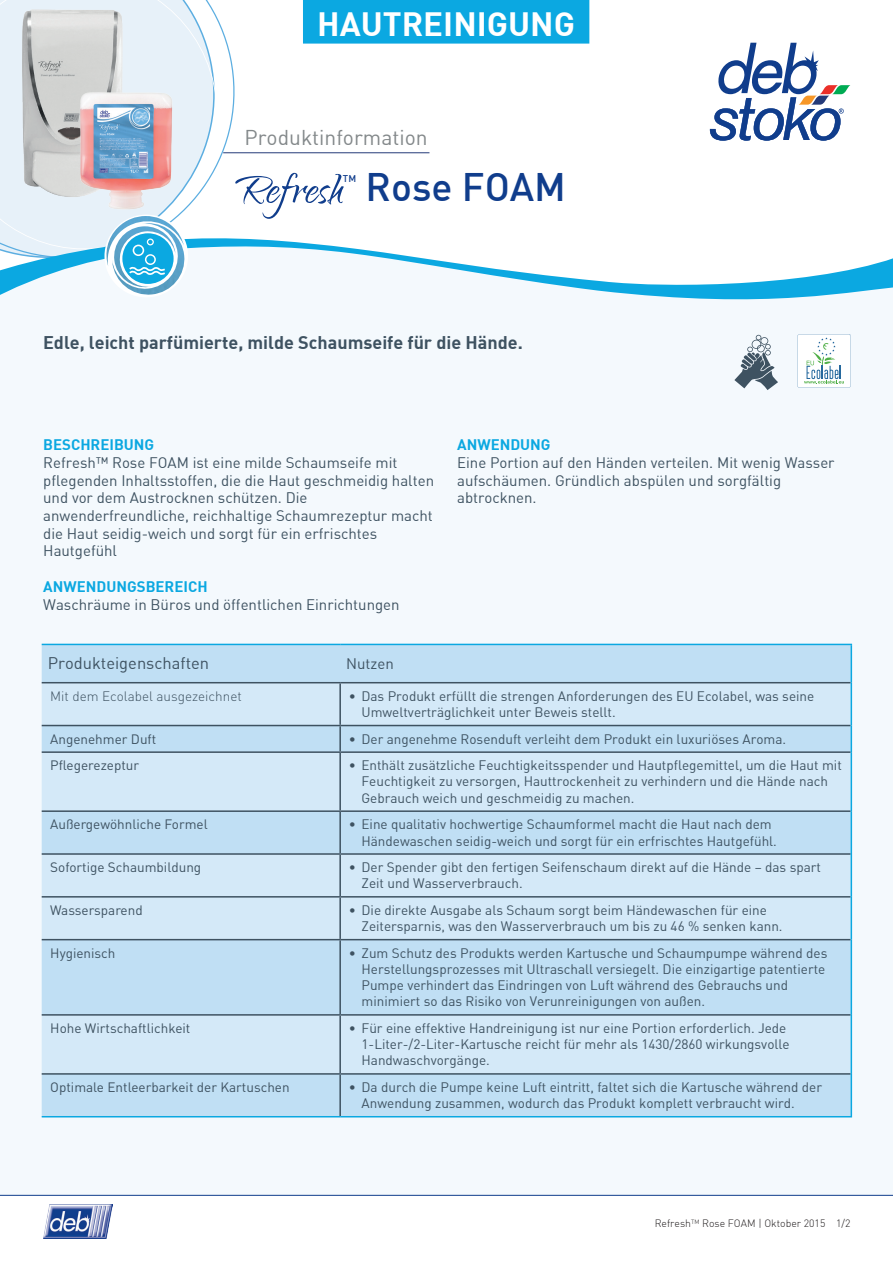
<style>
.page{position:relative;width:893px;height:1263px;background:#fff}
.page>*{position:absolute;margin:0;border:0;box-sizing:border-box;transform-origin:0 0}
.t1{font:54px "Qwigley";color:#103d8c}
.t2{font:500 39px "DI Nbek";color:#103d8c}
.t3{font:700 33px "DI Nbek";color:#fff}
.t4{font:21px "DIN Bek";color:#83888a}
.t5{font:700 18px "DI Nbek";color:#3e5261}
.t6{font:16.5px "DIN Bek";color:#3e5261}
.t7{font:15px/17.7px "DIN Bek";color:#3e5261}
.t8{font:700 15px "DI Nbek";color:#0ba8e1}
.t9{font:13.5px/16.2px "DIN Bek";color:#3e5261}
.t10{font:13.5px "DIN";color:#3e5261}
.t11{font:300 13.5px "DIN";color:#3e5261}
.t12{font:300 10.5px "DI Nbek";color:#231f20}
.t13{font:500 9.6px "DI Nbek";color:#103d8c}
</style>
<div class="page">
<div style="left:0;top:60px;width:893px;height:1136px;background:#f4f9fd"></div>
<hr style="left:0;top:1195px;width:893px;height:1px;background:#103d8c">
<img style="left:43px;top:1204px;width:70px;height:34px">
<div style="left:250px;top:0;width:643px;height:235px;background:#fff"></div>
<svg style="left:0;top:0;width:250px;height:235px;fill:#e7f1f9"></svg>
<hr style="left:223px;top:152px;width:206px;height:1px;background:#243a79">
<svg style="left:0;top:235px;width:893px;height:65px"></svg>
<svg style="left:710px;top:43px;width:140px;height:98px"></svg>
<div style="left:42px;top:645px;width:809px;height:471px;background:#c0dff4"></div>
<svg style="left:42px;top:683px;width:809px;height:390px;background:#cbe4f5"></svg>
<hr style="left:42px;top:682px;width:298px;height:1px;background:#3e5261">
<hr style="left:42px;top:725px;width:298px;height:1px;background:#3e5261">
<hr style="left:42px;top:751px;width:298px;height:2px;background:#3e5261">
<hr style="left:42px;top:810px;width:298px;height:2px;background:#3e5261">
<hr style="left:42px;top:853px;width:298px;height:2px;background:#3e5261">
<hr style="left:42px;top:896px;width:298px;height:1px;background:#3e5261">
<hr style="left:42px;top:939px;width:298px;height:1px;background:#3e5261">
<hr style="left:42px;top:1014px;width:298px;height:2px;background:#3e5261">
<hr style="left:42px;top:1073px;width:298px;height:2px;background:#3e5261">
<hr style="left:339px;top:683px;width:2px;height:42px;background:#3e5261">
<hr style="left:339px;top:726px;width:2px;height:25px;background:#3e5261">
<hr style="left:339px;top:753px;width:2px;height:57px;background:#3e5261">
<hr style="left:339px;top:812px;width:2px;height:41px;background:#3e5261">
<hr style="left:339px;top:855px;width:2px;height:41px;background:#3e5261">
<hr style="left:339px;top:897px;width:2px;height:42px;background:#3e5261">
<hr style="left:339px;top:940px;width:2px;height:74px;background:#3e5261">
<hr style="left:339px;top:1016px;width:2px;height:57px;background:#3e5261">
<hr style="left:340px;top:682px;width:511px;height:1px;background:#3e5261">
<hr style="left:340px;top:725px;width:511px;height:1px;background:#3e5261">
<hr style="left:340px;top:751px;width:511px;height:2px;background:#3e5261">
<hr style="left:340px;top:810px;width:511px;height:2px;background:#3e5261">
<hr style="left:340px;top:853px;width:511px;height:2px;background:#3e5261">
<hr style="left:340px;top:896px;width:511px;height:1px;background:#3e5261">
<hr style="left:340px;top:939px;width:511px;height:1px;background:#3e5261">
<hr style="left:340px;top:1014px;width:511px;height:2px;background:#3e5261">
<hr style="left:340px;top:1073px;width:511px;height:2px;background:#3e5261">
<hr style="left:339px;top:1075px;width:2px;height:41px;background:#3e5261">
<hr style="left:42px;top:644px;width:298px;height:1px;background:#0ba8e1">
<hr style="left:340px;top:644px;width:512px;height:1px;background:#0ba8e1">
<hr style="left:851px;top:645px;width:1px;height:38px;background:#0ba8e1">
<hr style="left:851px;top:683px;width:1px;height:42px;background:#0ba8e1">
<svg style="left:851px;top:725px;width:1px;height:27px"></svg>
<hr style="left:851px;top:752px;width:1px;height:59px;background:#0ba8e1">
<hr style="left:851px;top:811px;width:1px;height:43px;background:#0ba8e1">
<hr style="left:851px;top:854px;width:1px;height:43px;background:#0ba8e1">
<hr style="left:851px;top:897px;width:1px;height:43px;background:#0ba8e1">
<hr style="left:851px;top:940px;width:1px;height:75px;background:#0ba8e1">
<hr style="left:851px;top:1015px;width:1px;height:59px;background:#0ba8e1">
<hr style="left:42px;top:1116px;width:298px;height:1px;background:#0ba8e1">
<hr style="left:851px;top:1074px;width:1px;height:42px;background:#0ba8e1">
<hr style="left:340px;top:1116px;width:512px;height:1px;background:#0ba8e1">
<img style="left:112px;top:222px;width:74px;height:74px">
<img style="left:112px;top:266px;width:64px;height:23px">
<img style="left:104px;top:216px;width:80px;height:50px">
<div style="left:303px;top:0;width:286px;height:44px;background:#0ba8e1"></div>
<svg style="left:734px;top:335px;width:44px;height:55px"></svg>
<img style="left:8px;top:0;width:126px;height:198px">
<svg style="left:797px;top:335px;width:53px;height:52px"></svg>
<img style="left:77px;top:90px;width:97px;height:121px">
<h3 class="t3" style="left:317px;top:3px;width:259px">HAUTREINIGUNG</h3>
<h3 class="t4" style="left:245px;top:124px;width:185px">Produktinformation</h3>
<h1 class="t1" style="left:235px;top:160px;width:109px">Refresh</h1>
<p class="t13" style="left:343px;top:172px;width:15px">TM</p>
<h2 class="t2" style="left:366px;top:162px;width:202px">Rose FOAM</h2>
<h3 class="t5" style="left:43px;top:330px;width:481px">Edle, leicht parfümierte, milde Schaumseife für die Hände.</h3>
<p class="t8" style="left:43px;top:435px;width:113px">BESCHREIBUNG</p>
<p class="t7" style="left:43px;top:453px;width:392px">Refresh™ Rose FOAM ist eine milde Schaumseife mit pflegenden Inhaltsstoffen, die die Haut geschmeidig halten und vor dem Austrocknen schützen. Die anwenderfreundliche, reichhaltige Schaumrezeptur macht die Haut seidig-weich und sorgt für ein erfrischtes Hautgefühl</p>
<p class="t8" style="left:43px;top:577px;width:166px">ANWENDUNGSBEREICH</p>
<p class="t7" style="left:43px;top:595px;width:358px">Waschräume in Büros und öffentlichen Einrichtungen</p>
<p class="t8" style="left:457px;top:435px;width:95px">ANWENDUNG</p>
<p class="t7" style="left:457px;top:453px;width:379px">Eine Portion auf den Händen verteilen. Mit wenig Wasser aufschäumen. Gründlich abspülen und sorgfältig abtrocknen.</p>
<p class="t6" style="left:48px;top:653px;width:163px">Produkteigenschaften</p>
<p class="t7" style="left:346px;top:654px;width:49px">Nutzen</p>
<p class="t11" style="left:50px;top:688px;width:193px">Mit dem Ecolabel ausgezeichnet</p>
<p class="t9" style="left:361px;top:688px;width:454px;text-indent:-13px">• Das Produkt erfüllt die strengen Anforderungen des EU Ecolabel, was seine<br>Umweltverträglichkeit unter Beweis stellt.</p>
<p class="t10" style="left:50px;top:730px;width:108px">Angenehmer Duft</p>
<p class="t9" style="left:349px;top:730px;width:439px">• Der angenehme Rosenduft verleiht dem Produkt ein luxuriöses Aroma.</p>
<p class="t10" style="left:50px;top:757px;width:90px">Pflegerezeptur</p>
<p class="t9" style="left:361px;top:757px;width:482px;text-indent:-13px">• Enthält zusätzliche Feuchtigkeitsspender und Hautpflegemittel, um die Haut mit<br>Feuchtigkeit zu versorgen, Hauttrockenheit zu verhindern und die Hände nach<br>Gebrauch weich und geschmeidig zu machen.</p>
<p class="t10" style="left:50px;top:816px;width:159px">Außergewöhnliche Formel</p>
<p class="t9" style="left:361px;top:816px;width:417px;text-indent:-13px">• Eine qualitativ hochwertige Schaumformel macht die Haut nach dem<br>Händewaschen seidig-weich und sorgt für ein erfrischtes Hautgefühl.</p>
<p class="t10" style="left:50px;top:859px;width:152px">Sofortige Schaumbildung</p>
<p class="t9" style="left:361px;top:859px;width:461px;text-indent:-13px">• Der Spender gibt den fertigen Seifenschaum direkt auf die Hände – das spart<br>Zeit und Wasserverbrauch.</p>
<p class="t10" style="left:50px;top:902px;width:94px">Wassersparend</p>
<p class="t9" style="left:361px;top:902px;width:423px;text-indent:-13px">• Die direkte Ausgabe als Schaum sorgt beim Händewaschen für eine<br>Zeitersparnis, was den Wasserverbrauch um bis zu 46 % senken kann.</p>
<p class="t10" style="left:50px;top:944px;width:67px">Hygienisch</p>
<p class="t9" style="left:362px;top:944px;width:467px;text-indent:-13px">• Zum Schutz des Produkts werden Kartusche und Schaumpumpe während des Herstellungsprozesses mit Ultraschall versiegelt. Die einzigartige patentierte Pumpe verhindert das Eindringen von Luft während des Gebrauchs und minimiert so das Risiko von Verunreinigungen von außen.</p>
<p class="t10" style="left:50px;top:1020px;width:142px">Hohe Wirtschaftlichkeit</p>
<p class="t9" style="left:362px;top:1020px;width:430px;text-indent:-13px">• Für eine effektive Handreinigung ist nur eine Portion erforderlich. Jede<br>1-Liter-/2-Liter-Kartusche reicht für mehr als 1430/2860 wirkungsvolle<br>Handwaschvorgänge.</p>
<p class="t10" style="left:50px;top:1079px;width:241px">Optimale Entleerbarkeit der Kartuschen</p>
<p class="t9" style="left:362px;top:1079px;width:462px;text-indent:-13px">• Da durch die Pumpe keine Luft eintritt, faltet sich die Kartusche während der<br>Anwendung zusammen, wodurch das Produkt komplett verbraucht wird.</p>
<p class="t12" style="left:655px;top:1217px;width:197px">Refresh<sup>TM</sup> Rose FOAM | Oktober 2015 1/2</p>
</div>
